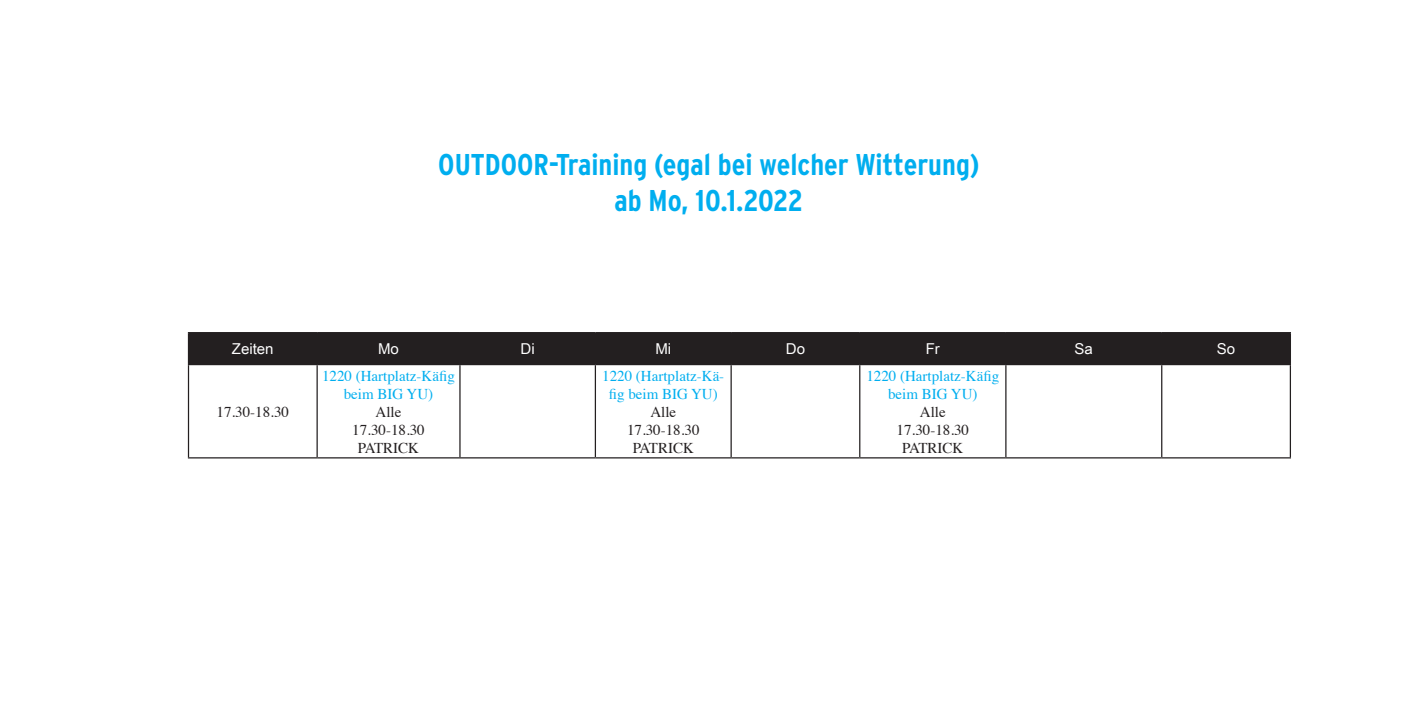
<style>
.page{position:relative;width:1418px;height:709px;background:#fff}
.page>*{position:absolute;margin:0;border:0;box-sizing:border-box;transform-origin:0 0}
.t1{font:700 condensed 30px "Interstate";color:#00aeef}
.t2{font:15px/18px "Times";color:#00aeef;text-align:center}
.t3{font:15px "Times";color:#231f20}
.t4{font:15px "Arial Unicode MS";color:#fff}
</style>
<div class="page">
<div style="left:189px;top:333px;width:1100px;height:31px;background:#231f20"></div>
<hr style="left:188px;top:332px;width:129px;height:1px;background:#231f20">
<hr style="left:188px;top:333px;width:1px;height:31px;background:#231f20">
<hr style="left:317px;top:332px;width:143px;height:1px;background:#231f20">
<hr style="left:316px;top:333px;width:2px;height:31px;background:#231f20">
<hr style="left:460px;top:332px;width:135px;height:1px;background:#231f20">
<hr style="left:459px;top:333px;width:1px;height:31px;background:#231f20">
<hr style="left:595px;top:332px;width:136px;height:1px;background:#231f20">
<hr style="left:594px;top:333px;width:2px;height:31px;background:#231f20">
<hr style="left:731px;top:332px;width:128px;height:1px;background:#231f20">
<hr style="left:730px;top:333px;width:1px;height:31px;background:#231f20">
<hr style="left:859px;top:332px;width:146px;height:1px;background:#231f20">
<hr style="left:859px;top:333px;width:1px;height:31px;background:#231f20">
<hr style="left:1005px;top:332px;width:156px;height:1px;background:#231f20">
<hr style="left:1005px;top:333px;width:1px;height:31px;background:#231f20">
<hr style="left:1161px;top:332px;width:129px;height:1px;background:#231f20">
<hr style="left:1161px;top:333px;width:1px;height:31px;background:#231f20">
<hr style="left:1289px;top:333px;width:1px;height:31px;background:#231f20">
<hr style="left:188px;top:364px;width:129px;height:1px;background:#231f20">
<hr style="left:188px;top:365px;width:1px;height:92px;background:#231f20">
<hr style="left:317px;top:364px;width:143px;height:1px;background:#231f20">
<hr style="left:316px;top:365px;width:2px;height:92px;background:#231f20">
<hr style="left:460px;top:364px;width:135px;height:1px;background:#231f20">
<hr style="left:459px;top:365px;width:1px;height:92px;background:#231f20">
<hr style="left:595px;top:364px;width:136px;height:1px;background:#231f20">
<hr style="left:594px;top:365px;width:2px;height:92px;background:#231f20">
<hr style="left:731px;top:364px;width:128px;height:1px;background:#231f20">
<hr style="left:730px;top:365px;width:1px;height:92px;background:#231f20">
<hr style="left:859px;top:364px;width:146px;height:1px;background:#231f20">
<hr style="left:859px;top:365px;width:1px;height:92px;background:#231f20">
<hr style="left:1005px;top:364px;width:156px;height:1px;background:#231f20">
<hr style="left:1005px;top:365px;width:1px;height:92px;background:#231f20">
<hr style="left:1161px;top:364px;width:129px;height:1px;background:#231f20">
<hr style="left:1161px;top:365px;width:1px;height:92px;background:#231f20">
<hr style="left:1289px;top:365px;width:1px;height:92px;background:#231f20">
<hr style="left:188px;top:457px;width:129px;height:1px;background:#231f20">
<hr style="left:317px;top:457px;width:143px;height:1px;background:#231f20">
<hr style="left:460px;top:457px;width:135px;height:1px;background:#231f20">
<hr style="left:595px;top:457px;width:136px;height:1px;background:#231f20">
<hr style="left:731px;top:457px;width:128px;height:1px;background:#231f20">
<hr style="left:859px;top:457px;width:146px;height:1px;background:#231f20">
<hr style="left:1005px;top:457px;width:156px;height:1px;background:#231f20">
<hr style="left:1161px;top:457px;width:129px;height:1px;background:#231f20">
<p class="t1" style="left:438px;top:148px;width:543px">OUTDOOR-Training (egal bei welcher Witterung)</p>
<p class="t1" style="left:614px;top:184px;width:190px">ab Mo, 10.1.2022</p>
<p class="t4" style="left:232px;top:338px;width:43px">Zeiten</p>
<p class="t4" style="left:378px;top:338px;width:22px">Mo</p>
<p class="t4" style="left:520px;top:338px;width:16px">Di</p>
<p class="t4" style="left:655px;top:338px;width:17px">Mi</p>
<p class="t4" style="left:786px;top:338px;width:21px">Do</p>
<p class="t4" style="left:925px;top:338px;width:16px">Fr</p>
<p class="t4" style="left:1074px;top:338px;width:20px">Sa</p>
<p class="t4" style="left:1216px;top:338px;width:20px">So</p>
<p class="t3" style="left:216px;top:398px;width:74px">17.30-18.30</p>
<p class="t2" style="left:322px;top:365px;width:134px">1220 (Hartplatz-Käfig beim BIG YU)</p>
<p class="t3" style="left:375px;top:398px;width:27px">Alle</p>
<p class="t3" style="left:352px;top:416px;width:74px">17.30-18.30</p>
<p class="t3" style="left:358px;top:434px;width:63px">PATRICK</p>
<p class="t2" style="left:602px;top:365px;width:124px">1220 (Hartplatz-Kä&shy;fig beim BIG YU)</p>
<p class="t3" style="left:650px;top:398px;width:27px">Alle</p>
<p class="t3" style="left:627px;top:416px;width:74px">17.30-18.30</p>
<p class="t3" style="left:632px;top:434px;width:63px">PATRICK</p>
<p class="t2" style="left:866px;top:365px;width:134px">1220 (Hartplatz-Käfig beim BIG YU)</p>
<p class="t3" style="left:919px;top:398px;width:27px">Alle</p>
<p class="t3" style="left:896px;top:416px;width:74px">17.30-18.30</p>
<p class="t3" style="left:902px;top:434px;width:63px">PATRICK</p>
</div>
